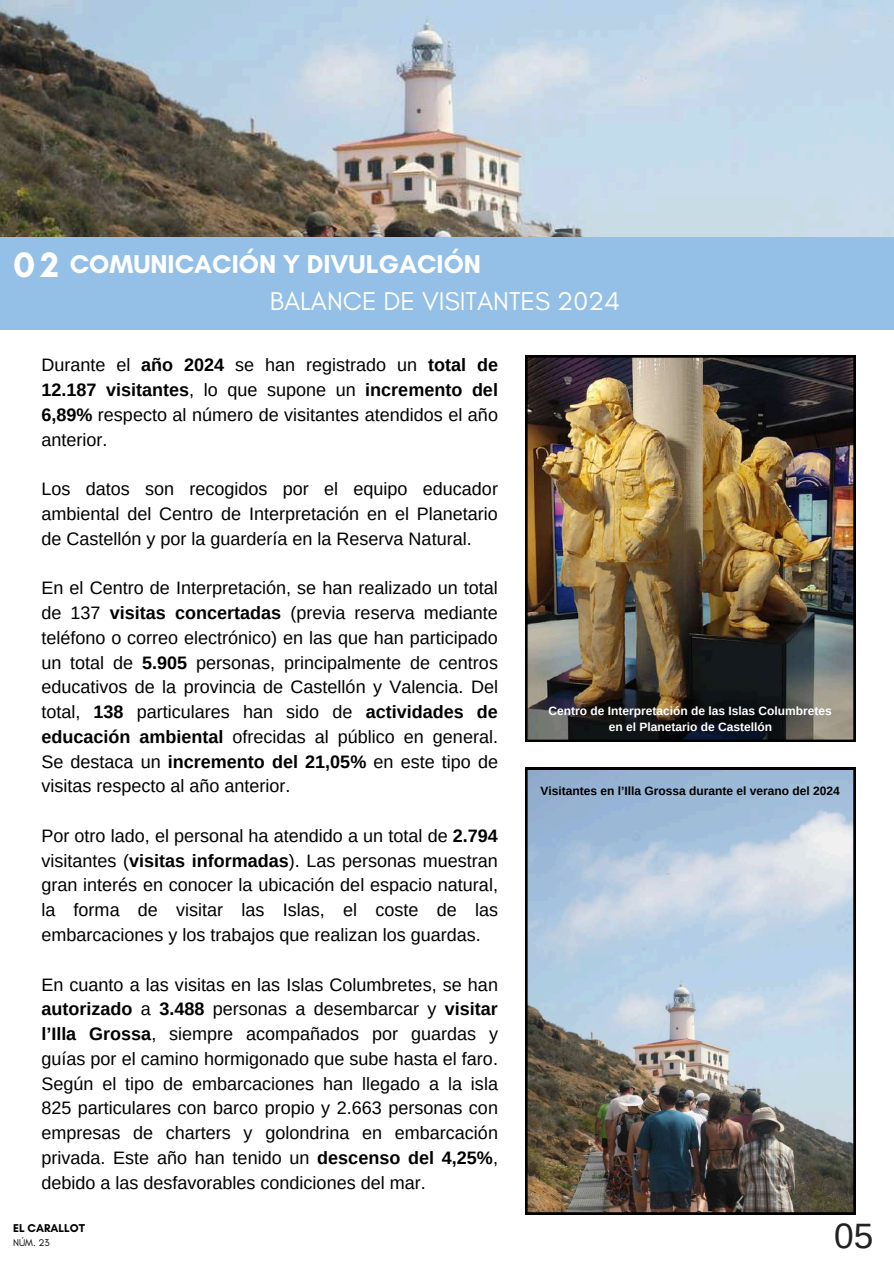
<style>
.page{position:relative;width:894px;height:1264px;background:#fff}
.page>*{position:absolute;margin:0;border:0;box-sizing:border-box;transform-origin:0 0}
.t1{font:35.25px "Arimo";color:#222}
.t2{font:700 26.25px/36.9px "Glacial Indifference";color:#fff}
.t3{font:18px/24.8px "Arimo";color:#000;text-align:justify}
.t4{font:700 12px/16px "Arimo";color:#fff;text-align:center}
.t5{font:700 12px "Arimo";color:#000}
.t6{font:700 11.55px "Glacial Indifference";color:#000}
.t7{font:9.9px "Glacial Indifference";color:#000}
.s1{font-size:36px}
.s2{font-weight:400}
.s3{font-weight:700}
</style>
<div class="page">
<div style="left:0;top:236px;width:893px;height:93px;background:#94c0e8"></div>
<img style="left:0;top:0;width:893px;height:236px">
<img style="left:525px;top:355px;width:330px;height:386px">
<img style="left:525px;top:767px;width:330px;height:447px">
<h2 class="t2" style="left:270px;top:245px;width:351px;text-indent:-257px"><span class="s1">02</span> COMUNICACIÓN Y DIVULGACIÓN<br><span class="s2">BALANCE DE VISITANTES 2024</span></h2>
<p class="t3" style="left:41px;top:353px;width:458px">Durante el <span class="s3">año 2024</span> se han registrado un <span class="s3">total de 12.187 visitantes</span>, lo que supone un <span class="s3">incremento del 6,89%</span> respecto al número de visitantes atendidos el año anterior.</p>
<p class="t3" style="left:41px;top:476px;width:458px">Los datos son recogidos por el equipo educador ambiental del Centro de Interpretación en el Planetario de Castellón y por la guardería en la Reserva Natural.</p>
<p class="t3" style="left:41px;top:575px;width:458px">En el Centro de Interpretación, se han realizado un total de 137 <span class="s3">visitas concertadas</span> (previa reserva mediante teléfono o correo electrónico) en las que han participado un total de <span class="s3">5.905</span> personas, principalmente de centros educativos de la provincia de Castellón y Valencia. Del total, <span class="s3">138</span> particulares han sido de <span class="s3">actividades de educación ambiental</span> ofrecidas al público en general.<br>Se destaca un <span class="s3">incremento del 21,05%</span> en este tipo de visitas respecto al año anterior.</p>
<p class="t3" style="left:41px;top:823px;width:458px">Por otro lado, el personal ha atendido a un total de <span class="s3">2.794 </span>visitantes (<span class="s3">visitas informadas</span>). Las personas muestran gran interés en conocer la ubicación del espacio natural, la forma de visitar las Islas, el coste de las embarcaciones y los trabajos que realizan los guardas.</p>
<p class="t3" style="left:41px;top:971px;width:458px">En cuanto a las visitas en las Islas Columbretes, se han <span class="s3">autorizado</span> a <span class="s3">3.488</span> personas a desembarcar y <span class="s3">visitar l’Illa Grossa</span>, siempre acompañados por guardas y guías por el camino hormigonado que sube hasta el faro.<br>Según el tipo de embarcaciones han llegado a la isla 825 particulares con barco propio y 2.663 personas con empresas de charters y golondrina en embarcación privada. Este año han tenido un <span class="s3">descenso del 4,25%</span>, debido a las desfavorables condiciones del mar.</p>
<p class="t6" style="left:13px;top:1220px;width:73px">EL CARALLOT</p>
<p class="t7" style="left:13px;top:1236px;width:38px">NÚM. 23</p>
<p class="t4" style="left:548px;top:702px;width:285px">Centro de Interpretación de las Islas Columbretes en el Planetario de Castellón</p>
<p class="t5" style="left:540px;top:783px;width:301px">Visitantes en l’Illa Grossa durante el verano del 2024</p>
<h1 class="t1" style="left:833px;top:1215px;width:41px">05</h1>
</div>
